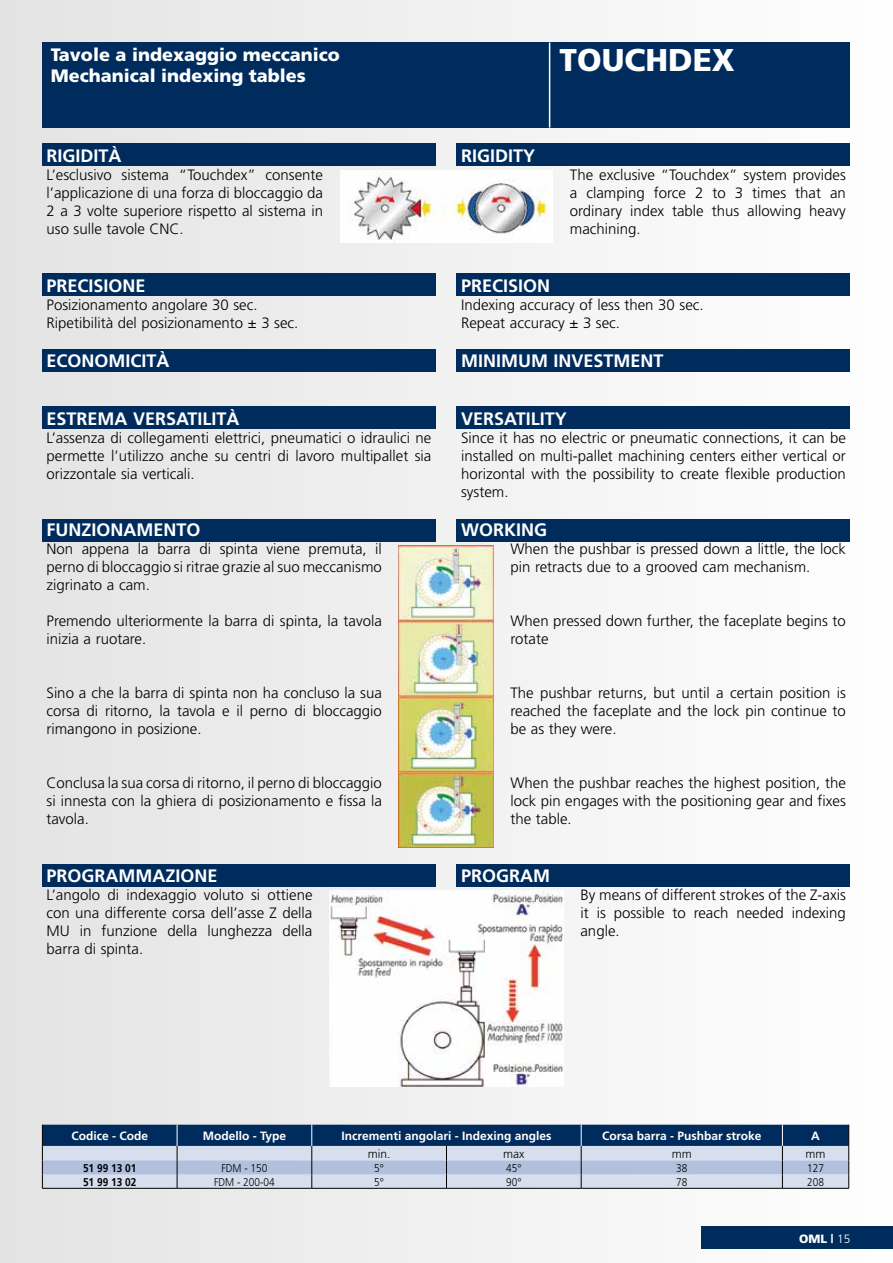
<style>
.page{position:relative;width:893px;height:1263px;background:#fff}
.page>*{position:absolute;margin:0;border:0;box-sizing:border-box;transform-origin:0 0}
.t1{font:900 31.5px "Frutiger";color:#fff}
.t2{font:700 18px "Frutiger";color:#fff}
.t3{font:900 18px/21.6px "Frutiger";color:#fff}
.t4{font:300 15px/18px "Frutiger";color:#000;text-align:justify}
.t5{font:700 12px "Frutiger";color:#fff}
.t6{font:300 12px "Frutiger";color:#000}
.t7{font:900 12px "Frutiger";color:#fff}
.t8{font:300 11.25px "Frutiger";color:#000;scale:.9 1}
.t9{font:700 11.25px "Frutiger";color:#000;scale:.9 1}
.s1{font-weight:300}
</style>
<div class="page">
<div style="left:0;top:0;width:893px;height:1263px;background:linear-gradient(to right,#e2e2e2,#fdfdfd)"></div>
<hr style="left:0;top:0;width:1px;height:1263px;background:#e3e3e3">
<div style="left:43px;top:43px;width:807px;height:85px;background:#002c5d"></div>
<hr style="left:549px;top:43px;width:1px;height:85px;background:#fff">
<div style="left:702px;top:1227px;width:191px;height:22px;background:#002c5d"></div>
<div style="left:43px;top:144px;width:393px;height:22px;background:#002c5d"></div>
<div style="left:43px;top:274px;width:393px;height:22px;background:#002c5d"></div>
<div style="left:43px;top:349px;width:393px;height:22px;background:#002c5d"></div>
<div style="left:43px;top:406px;width:393px;height:22px;background:#002c5d"></div>
<div style="left:43px;top:519px;width:393px;height:22px;background:#002c5d"></div>
<div style="left:43px;top:864px;width:393px;height:23px;background:#002c5d"></div>
<div style="left:457px;top:144px;width:393px;height:22px;background:#002c5d"></div>
<div style="left:457px;top:274px;width:393px;height:22px;background:#002c5d"></div>
<div style="left:457px;top:349px;width:393px;height:22px;background:#002c5d"></div>
<div style="left:457px;top:406px;width:393px;height:22px;background:#002c5d"></div>
<div style="left:457px;top:519px;width:393px;height:22px;background:#002c5d"></div>
<div style="left:457px;top:864px;width:393px;height:23px;background:#002c5d"></div>
<hr style="left:42px;top:1188px;width:135px;height:1px;background:#000">
<hr style="left:177px;top:1188px;width:135px;height:1px;background:#000">
<hr style="left:312px;top:1188px;width:134px;height:1px;background:#000">
<hr style="left:446px;top:1188px;width:135px;height:1px;background:#000">
<hr style="left:581px;top:1188px;width:201px;height:1px;background:#000">
<hr style="left:782px;top:1188px;width:67px;height:1px;background:#000">
<svg style="left:42px;top:1125px;width:807px;height:63px;background:#869ab8"></svg>
<img style="left:340px;top:170px;width:213px;height:72px">
<img style="left:399px;top:546px;width:94px;height:301px">
<img style="left:329px;top:890px;width:234px;height:196px">
<p class="t3" style="left:51px;top:43px;width:290px">Tavole a indexaggio meccanico<br>Mechanical indexing tables</p>
<h1 class="t1" style="left:560px;top:41px;width:177px">TOUCHDEX</h1>
<p class="t2" style="left:46px;top:145px;width:77px">RIGIDITÀ</p>
<p class="t4" style="left:46px;top:166px;width:278px">L’esclusivo sistema “Touchdex” consente l’applicazione di una forza di bloccaggio da 2 a 3 volte superiore rispetto al sistema in uso sulle tavole CNC.</p>
<p class="t2" style="left:46px;top:275px;width:101px">PRECISIONE</p>
<p class="t4" style="left:46px;top:295px;width:253px">Posizionamento angolare 30 sec.<br>Ripetibilità del posizionamento ± 3 sec.</p>
<p class="t2" style="left:46px;top:350px;width:125px">ECONOMICITÀ</p>
<p class="t2" style="left:46px;top:408px;width:195px">ESTREMA VERSATILITÀ</p>
<p class="t4" style="left:46px;top:428px;width:386px">L’assenza di collegamenti elettrici, pneumatici o idraulici ne permette l’utilizzo anche su centri di lavoro multipallet sia orizzontale sia verticali.</p>
<p class="t2" style="left:46px;top:519px;width:156px">FUNZIONAMENTO</p>
<p class="t4" style="left:46px;top:540px;width:337px">Non appena la barra di spinta viene premuta, il perno di bloccaggio si ritrae grazie al suo meccanismo zigrinato a cam.</p>
<p class="t4" style="left:46px;top:612px;width:337px">Premendo ulteriormente la barra di spinta, la tavola inizia a ruotare.</p>
<p class="t4" style="left:46px;top:684px;width:337px">Sino a che la barra di spinta non ha concluso la sua corsa di ritorno, la tavola e il perno di bloccaggio rimangono in posizione.</p>
<p class="t4" style="left:46px;top:774px;width:337px">Conclusa la sua corsa di ritorno, il perno di bloccaggio si innesta con la ghiera di posizionamento e fissa la tavola.</p>
<p class="t2" style="left:46px;top:865px;width:173px">PROGRAMMAZIONE</p>
<p class="t4" style="left:46px;top:886px;width:267px">L’angolo di indexaggio voluto si ottiene con una differente corsa dell’asse Z della MU in funzione della lunghezza della barra di spinta.</p>
<p class="t2" style="left:461px;top:145px;width:76px">RIGIDITY</p>
<p class="t4" style="left:570px;top:166px;width:278px">The exclusive “Touchdex” system provides a clamping force 2 to 3 times that an ordinary index table thus allowing heavy machining.</p>
<p class="t2" style="left:461px;top:275px;width:91px">PRECISION</p>
<p class="t4" style="left:461px;top:295px;width:244px">Indexing accuracy of less then 30 sec.<br>Repeat accuracy ± 3 sec.</p>
<p class="t2" style="left:461px;top:350px;width:204px">MINIMUM INVESTMENT</p>
<p class="t2" style="left:461px;top:408px;width:107px">VERSATILITY</p>
<p class="t4" style="left:461px;top:428px;width:386px">Since it has no electric or pneumatic connections, it can be installed on multi-pallet machining centers either vertical or horizontal with the possibility to create flexible production system.</p>
<p class="t2" style="left:461px;top:519px;width:88px">WORKING</p>
<p class="t4" style="left:510px;top:540px;width:337px">When the pushbar is pressed down a little, the lock pin retracts due to a grooved cam mechanism.</p>
<p class="t4" style="left:510px;top:612px;width:337px">When pressed down further, the faceplate begins to rotate</p>
<p class="t4" style="left:510px;top:684px;width:337px">The pushbar returns, but until a certain position is reached the faceplate and the lock pin continue to be as they were.</p>
<p class="t4" style="left:510px;top:774px;width:337px">When the pushbar reaches the highest position, the lock pin engages with the positioning gear and fixes the table.</p>
<p class="t2" style="left:461px;top:865px;width:90px">PROGRAM</p>
<p class="t4" style="left:580px;top:886px;width:267px">By means of different strokes of the Z-axis it is possible to reach needed indexing angle.</p>
<p class="t5" style="left:71px;top:1129px;width:78px">Codice - Code</p>
<p class="t5" style="left:203px;top:1129px;width:85px">Modello - Type</p>
<p class="t5" style="left:342px;top:1129px;width:211px">Incrementi angolari - Indexing angles</p>
<p class="t5" style="left:602px;top:1129px;width:161px">Corsa barra - Pushbar stroke</p>
<p class="t5" style="left:811px;top:1129px;width:10px">A</p>
<p class="t6" style="left:368px;top:1147px;width:24px">min.</p>
<p class="t6" style="left:503px;top:1147px;width:23px">max</p>
<p class="t6" style="left:672px;top:1147px;width:21px">mm</p>
<p class="t6" style="left:806px;top:1147px;width:21px">mm</p>
<p class="t9" style="left:83px;top:1161px;width:61px">51 99 13 01</p>
<p class="t8" style="left:221px;top:1161px;width:53px">FDM - 150</p>
<p class="t8" style="left:374px;top:1161px;width:12px">5°</p>
<p class="t8" style="left:506px;top:1161px;width:19px">45°</p>
<p class="t8" style="left:676px;top:1161px;width:14px">38</p>
<p class="t8" style="left:807px;top:1161px;width:20px">127</p>
<p class="t9" style="left:83px;top:1175px;width:61px">51 99 13 02</p>
<p class="t8" style="left:214px;top:1175px;width:69px">FDM - 200-04</p>
<p class="t8" style="left:374px;top:1175px;width:12px">5°</p>
<p class="t8" style="left:506px;top:1175px;width:19px">90°</p>
<p class="t8" style="left:676px;top:1175px;width:14px">78</p>
<p class="t8" style="left:807px;top:1175px;width:20px">208</p>
<p class="t7" style="left:799px;top:1232px;width:53px">OML | <span class="s1">15</span></p>
</div>
